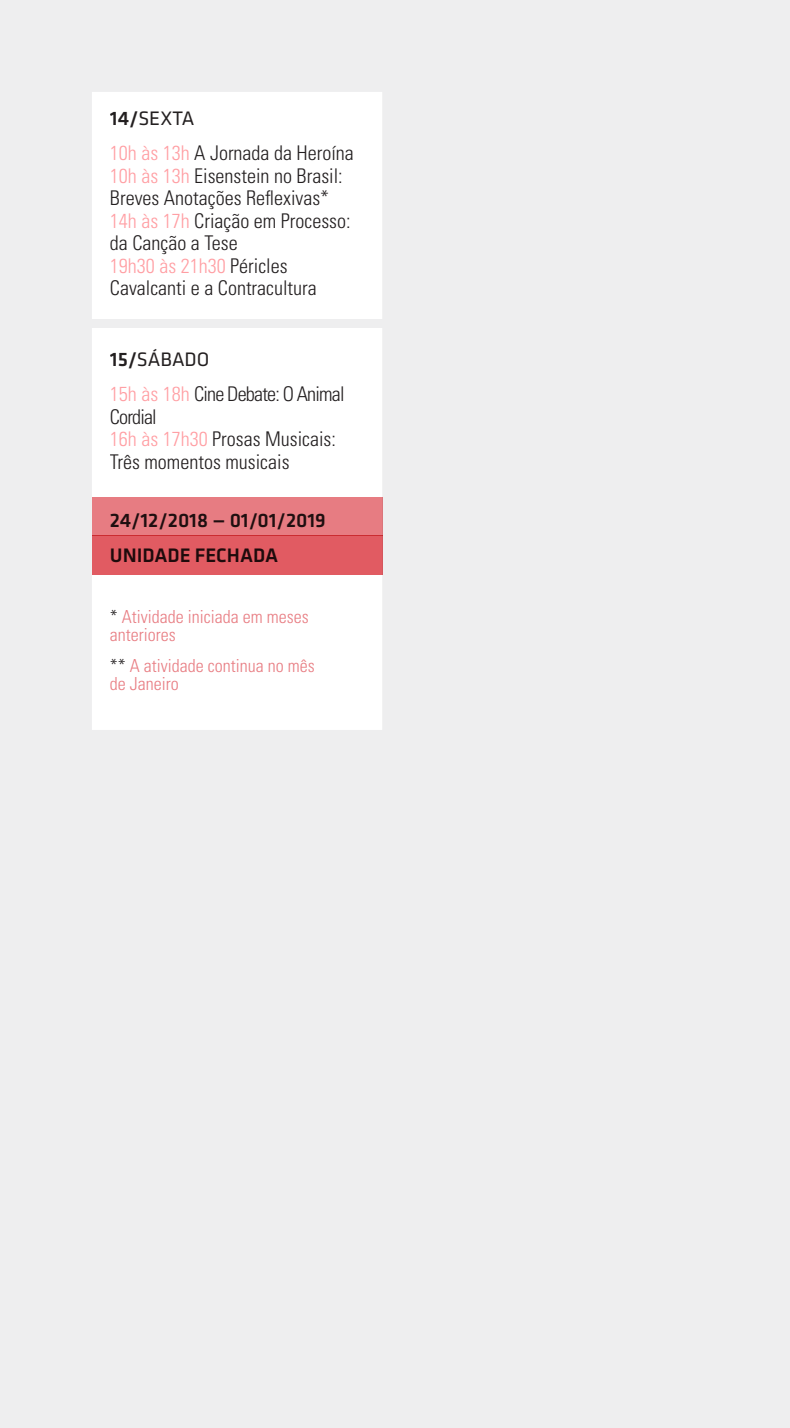
<style>
.page{position:relative;width:790px;height:1428px;background:#fff}
.page>*{position:absolute;margin:0;border:0;box-sizing:border-box;transform-origin:0 0}
.t1{font:300 condensed 20.25px/22.5px "Univers LT Std";color:#231f20}
.t2{font:500 20.25px "Klavika CH";color:#231f20}
.t3{font:20.25px "Klavika CH";color:#231f20}
.Paragraph_Style_1{font:300 condensed 18px/18px "Univers LT Std";color:#e87d83}
.s1{font-weight:500}
.s2{color:#ff9ea3}
.s3{color:#231f20}
</style>
<div class="page">
<div style="left:0;top:0;width:790px;height:1427px;background:#eeeeef"></div>
<div style="left:101px;top:101px;width:272px;height:620px;background:#fff"></div>
<div style="left:92px;top:92px;width:290px;height:638px;border:18px solid #fff"></div>
<div style="left:85px;top:320px;width:304px;height:8px;background:#eeeeef"></div>
<div style="left:92px;top:497px;width:290px;height:38px;background:#e77c82"></div>
<div style="left:92px;top:535px;width:290px;height:39px;background:#e15b62"></div>
<p class="t3" style="left:110px;top:105px;width:86px"><span class="s1">14/</span>SEXTA</p>
<p class="t1" style="left:110px;top:142px;width:245px"><span class="s2">10h às 13h</span> A Jornada da Heroína<br><span class="s2">10h às 13h</span> Eisenstein no Brasil:<br>Breves Anotações Reflexivas*<br><span class="s2">14h às 17h</span> Criação em Processo: da Canção a Tese<br><span class="s2">19h30 às 21h30</span> Péricles<br>Cavalcanti e a Contracultura</p>
<p class="t3" style="left:110px;top:346px;width:101px"><span class="s1">15/</span>SÁBADO</p>
<p class="t1" style="left:110px;top:383px;width:236px"><span class="s2">15h às 18h</span> Cine Debate: O Animal<br>Cordial<br><span class="s2">16h às 17h30</span> Prosas Musicais:<br>Três momentos musicais</p>
<p class="t2" style="left:110px;top:506px;width:217px">24/12/2018 — 01/01/2019</p>
<p class="t2" style="left:110px;top:541px;width:170px">UNIDADE FECHADA</p>
<p class="Paragraph_Style_1" style="left:110px;top:608px;width:200px"><span class="s3">*</span> Atividade iniciada em meses anteriores</p>
<p class="Paragraph_Style_1" style="left:110px;top:657px;width:206px"><span class="s3">**</span> A atividade continua no mês de Janeiro</p>
</div>
